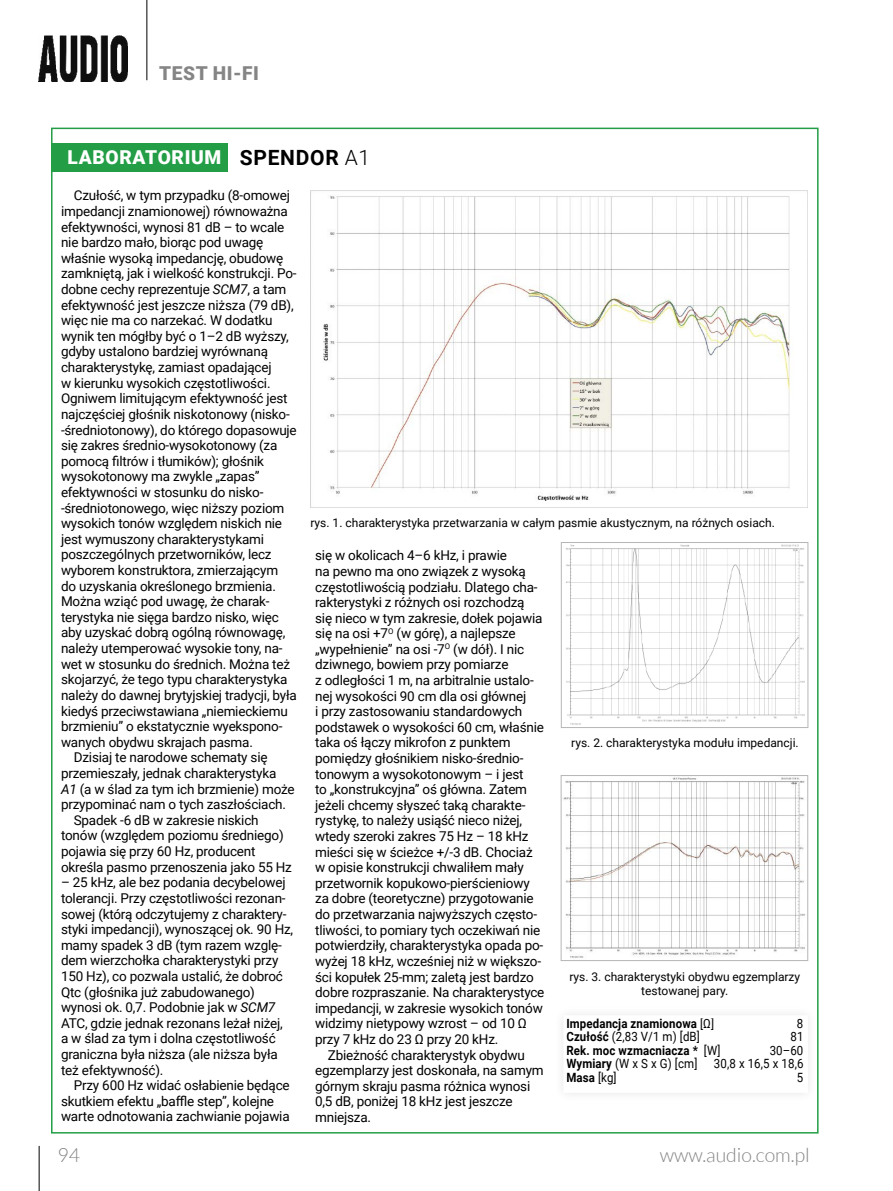
<style>
.page{position:relative;width:893px;height:1191px;background:#fff}
.page>*{position:absolute;margin:0;border:0;box-sizing:border-box;transform-origin:0 0}
.t1{font:300 19.5px "Lato";color:#858585}
.t2{font:900 19.2px "Roboto";letter-spacing:.035em;color:#fff}
.t3{font:900 19.2px "Roboto";letter-spacing:.035em;color:#858585}
.t4{font:13.5px/15.6px "Roboto";letter-spacing:-.015em;color:#000}
.t5{font:12.75px "Roboto";letter-spacing:.01em;color:#000;scale:.9 1}
.t6{font:700 12.75px "Roboto";letter-spacing:.01em;color:#000;scale:.9 1}
.t7{font:12px/14.4px "Roboto";color:#000;text-align:center}
.s1{font-weight:700;font-size:21px;color:#000}
.s2{font-weight:300;font-size:21px;color:#000}
.s3{font-style:italic}
.s4{font-weight:400}
.s5{font-weight:700}
</style>
<div class="page">
<hr style="left:39px;top:1145px;width:1px;height:46px;background:#000">
<hr style="left:147px;top:0;width:1px;height:80px;background:#000">
<img style="left:39px;top:35px;width:89px;height:46px">
<div style="left:51px;top:143px;width:177px;height:28px;background:#239e46"></div>
<img style="left:310px;top:190px;width:498px;height:318px">
<img style="left:566px;top:544px;width:239px;height:181px">
<div style="left:561px;top:542px;width:247px;height:185px;border:1px solid #b6b6b6"></div>
<div style="left:554px;top:1005px;width:264px;height:97px;background:#fbfbfb"></div>
<div style="left:565px;top:1016px;width:241px;height:75px;background:#fff"></div>
<img style="left:563px;top:777px;width:242px;height:181px">
<div style="left:561px;top:775px;width:247px;height:185px;border:1px solid #b6b6b6"></div>
<h2 class="t3" style="left:159px;top:60px;width:101px">TEST HI-FI</h2>
<h2 class="t2" style="left:67px;top:144px;width:304px">LABORATORIUM <span class="s1">SPENDOR</span> <span class="s2">A1</span></h2>
<p class="t4" style="left:74px;top:187px;width:218px">Czułość, w tym przypadku (8-omowej</p>
<p class="t4" style="left:61px;top:203px;width:228px">impedancji znamionowej) równoważna</p>
<p class="t4" style="left:61px;top:218px;width:225px">efektywności, wynosi 81 dB – to wcale</p>
<p class="t4" style="left:61px;top:234px;width:204px">nie bardzo mało, biorąc pod uwagę</p>
<p class="t4" style="left:61px;top:250px;width:224px">właśnie wysoką impedancję, obudowę</p>
<p class="t4" style="left:61px;top:265px;width:237px">zamkniętą, jak i wielkość konstrukcji. Po-</p>
<p class="t4" style="left:61px;top:281px;width:227px">dobne cechy reprezentuje <span class="s3">SCM7</span>, a tam</p>
<p class="t4" style="left:61px;top:296px;width:234px">efektywność jest jeszcze niższa (79 dB),</p>
<p class="t4" style="left:61px;top:312px;width:213px">więc nie ma co narzekać. W dodatku</p>
<p class="t4" style="left:61px;top:328px;width:229px">wynik ten mógłby być o 1–2 dB wyższy,</p>
<p class="t4" style="left:61px;top:343px;width:209px">gdyby ustalono bardziej wyrównaną</p>
<p class="t4" style="left:61px;top:359px;width:212px">charakterystykę, zamiast opadającej</p>
<p class="t4" style="left:61px;top:374px;width:211px">w kierunku wysokich częstotliwości.</p>
<p class="t4" style="left:61px;top:390px;width:228px">Ogniwem limitującym efektywność jest</p>
<p class="t4" style="left:61px;top:406px;width:230px">najczęściej głośnik niskotonowy (nisko-</p>
<p class="t4" style="left:61px;top:421px;width:237px">-średniotonowy), do którego dopasowuje</p>
<p class="t4" style="left:61px;top:437px;width:218px">się zakres średnio-wysokotonowy (za</p>
<p class="t4" style="left:61px;top:452px;width:204px">pomocą filtrów i tłumików); głośnik</p>
<p class="t4" style="left:61px;top:468px;width:200px">wysokotonowy ma zwykle „zapas”</p>
<p class="t4" style="left:61px;top:484px;width:204px">efektywności w stosunku do nisko-</p>
<p class="t4" style="left:61px;top:499px;width:225px">-średniotonowego, więc niższy poziom</p>
<p class="t4" style="left:61px;top:515px;width:223px">wysokich tonów względem niskich nie</p>
<p class="t4" style="left:61px;top:531px;width:205px">jest wymuszony charakterystykami</p>
<p class="t4" style="left:61px;top:546px;width:212px">poszczególnych przetworników, lecz</p>
<p class="t4" style="left:61px;top:562px;width:219px">wyborem konstruktora, zmierzającym</p>
<p class="t4" style="left:61px;top:577px;width:216px">do uzyskania określonego brzmienia.</p>
<p class="t4" style="left:61px;top:593px;width:210px">Można wziąć pod uwagę, że charak-</p>
<p class="t4" style="left:61px;top:609px;width:219px">terystyka nie sięga bardzo nisko, więc</p>
<p class="t4" style="left:61px;top:624px;width:226px">aby uzyskać dobrą ogólną równowagę,</p>
<p class="t4" style="left:61px;top:640px;width:223px">należy utemperować wysokie tony, na-</p>
<p class="t4" style="left:61px;top:655px;width:231px">wet w stosunku do średnich. Można też</p>
<p class="t4" style="left:61px;top:671px;width:228px">skojarzyć, że tego typu charakterystyka</p>
<p class="t4" style="left:61px;top:687px;width:237px">należy do dawnej brytyjskiej tradycji, była</p>
<p class="t4" style="left:61px;top:702px;width:228px">kiedyś przeciwstawiana „niemieckiemu</p>
<p class="t4" style="left:61px;top:718px;width:223px">brzmieniu” o ekstatycznie wyekspono-</p>
<p class="t4" style="left:61px;top:733px;width:193px">wanych obydwu skrajach pasma.</p>
<p class="t4" style="left:74px;top:749px;width:195px">Dzisiaj te narodowe schematy się</p>
<p class="t4" style="left:61px;top:765px;width:217px">przemieszały, jednak charakterystyka</p>
<p class="t4" style="left:61px;top:780px;width:235px"><span class="s3">A1</span> (a w ślad za tym ich brzmienie) może</p>
<p class="t4" style="left:61px;top:796px;width:227px">przypominać nam o tych zaszłościach.</p>
<p class="t4" style="left:74px;top:811px;width:186px">Spadek -6 dB w zakresie niskich</p>
<p class="t4" style="left:61px;top:827px;width:224px">tonów (względem poziomu średniego)</p>
<p class="t4" style="left:61px;top:843px;width:196px">pojawia się przy 60 Hz, producent</p>
<p class="t4" style="left:61px;top:858px;width:232px">określa pasmo przenoszenia jako 55 Hz</p>
<p class="t4" style="left:61px;top:874px;width:234px">– 25 kHz, ale bez podania decybelowej tolerancji. Przy częstotliwości rezonan&shy;sowej (którą odczytujemy z charaktery&shy;styki impedancji), wynoszącej ok. 90 Hz, mamy spadek 3 dB (tym razem wzglę&shy;dem wierzchołka charakterystyki przy 150 Hz), co pozwala ustalić, że dobroć Qtc (głośnika już zabudowanego) wynosi ok. 0,7. Podobnie jak w <span class="s3">SCM7<br></span>ATC, gdzie jednak rezonans leżał niżej, a w ślad za tym i dolna częstotliwość graniczna była niższa (ale niższa była też efektywność).</p>
<p class="t4" style="left:61px;top:1077px;width:230px;text-indent:13px">Przy 600 Hz widać osłabienie będące skutkiem efektu „baffle step”, kolejne warte odnotowania zachwianie pojawia</p>
<p class="t7" style="left:310px;top:515px;width:466px">rys. 1. charakterystyka przetwarzania w całym pasmie akustycznym, na różnych osiach.</p>
<p class="t4" style="left:315px;top:547px;width:231px">się w okolicach 4–6 kHz, i prawie<br>na pewno ma ono związek z wysoką częstotliwością podziału. Dlatego cha&shy;rakterystyki z różnych osi rozchodzą się nieco w tym zakresie, dołek pojawia się na osi +7<sup>O</sup> (w górę), a najlepsze „wypełnienie” na osi -7<sup>O</sup> (w dół). I nic dziwnego, bowiem przy pomiarze<br>z odległości 1 m, na arbitralnie ustalo&shy;nej wysokości 90 cm dla osi głównej<br>i przy zastosowaniu standardowych podstawek o wysokości 60 cm, właśnie taka oś łączy mikrofon z punktem pomiędzy głośnikiem nisko-średnio&shy;tonowym a wysokotonowym – i jest<br>to „konstrukcyjna” oś główna. Zatem jeżeli chcemy słyszeć taką charakte&shy;rystykę, to należy usiąść nieco niżej, wtedy szeroki zakres 75 Hz – 18 kHz mieści się w ścieżce +/-3 dB. Chociaż w opisie konstrukcji chwaliłem mały przetwornik kopukowo-pierścieniowy za dobre (teoretyczne) przygotowanie do przetwarzania najwyższych często&shy;tliwości, to pomiary tych oczekiwań nie potwierdziły, charakterystyka opada po&shy;wyżej 18 kHz, wcześniej niż w większo&shy;ści kopułek 25-mm; zaletą jest bardzo dobre rozpraszanie. Na charakterystyce impedancji, w zakresie wysokich tonów widzimy nietypowy wzrost – od 10 Ω przy 7 kHz do 23 Ω przy 20 kHz.</p>
<p class="t4" style="left:315px;top:1046px;width:230px;text-indent:13px">Zbieżność charakterystyk obydwu egzemplarzy jest doskonała, na samym górnym skraju pasma różnica wynosi<br>0,5 dB, poniżej 18 kHz jest jeszcze mniejsza.</p>
<p class="t7" style="left:571px;top:735px;width:229px">rys. 2. charakterystyka modułu impedancji.</p>
<p class="t7" style="left:569px;top:968px;width:232px">rys. 3. charakterystyki obydwu egzemplarzy testowanej pary.</p>
<p class="t6" style="left:566px;top:1014px;width:166px">Impedancja znamionowa <span class="s4">[Ω]</span></p>
<p class="t5" style="left:797px;top:1014px;width:9px">8</p>
<p class="t5" style="left:566px;top:1027px;width:150px"><span class="s5">Czułość</span> (2,83 V/1 m) [dB]</p>
<p class="t5" style="left:790px;top:1027px;width:16px">81</p>
<p class="t6" style="left:566px;top:1041px;width:173px">Rek. moc wzmacniacza * <span class="s4">[W]</span></p>
<p class="t5" style="left:770px;top:1041px;width:39px">30–60</p>
<p class="t5" style="left:566px;top:1054px;width:147px"><span class="s5">Wymiary</span> (W x S x G) [cm]</p>
<p class="t5" style="left:714px;top:1054px;width:101px">30,8 x 16,5 x 18,6</p>
<p class="t6" style="left:566px;top:1068px;width:57px">Masa <span class="s4">[kg]</span></p>
<p class="t5" style="left:797px;top:1068px;width:9px">5</p>
<h1 class="t1" style="left:57px;top:1144px;width:24px">94</h1>
<h1 class="t1" style="left:660px;top:1144px;width:151px">www.audio.com.pl</h1>
</div>
